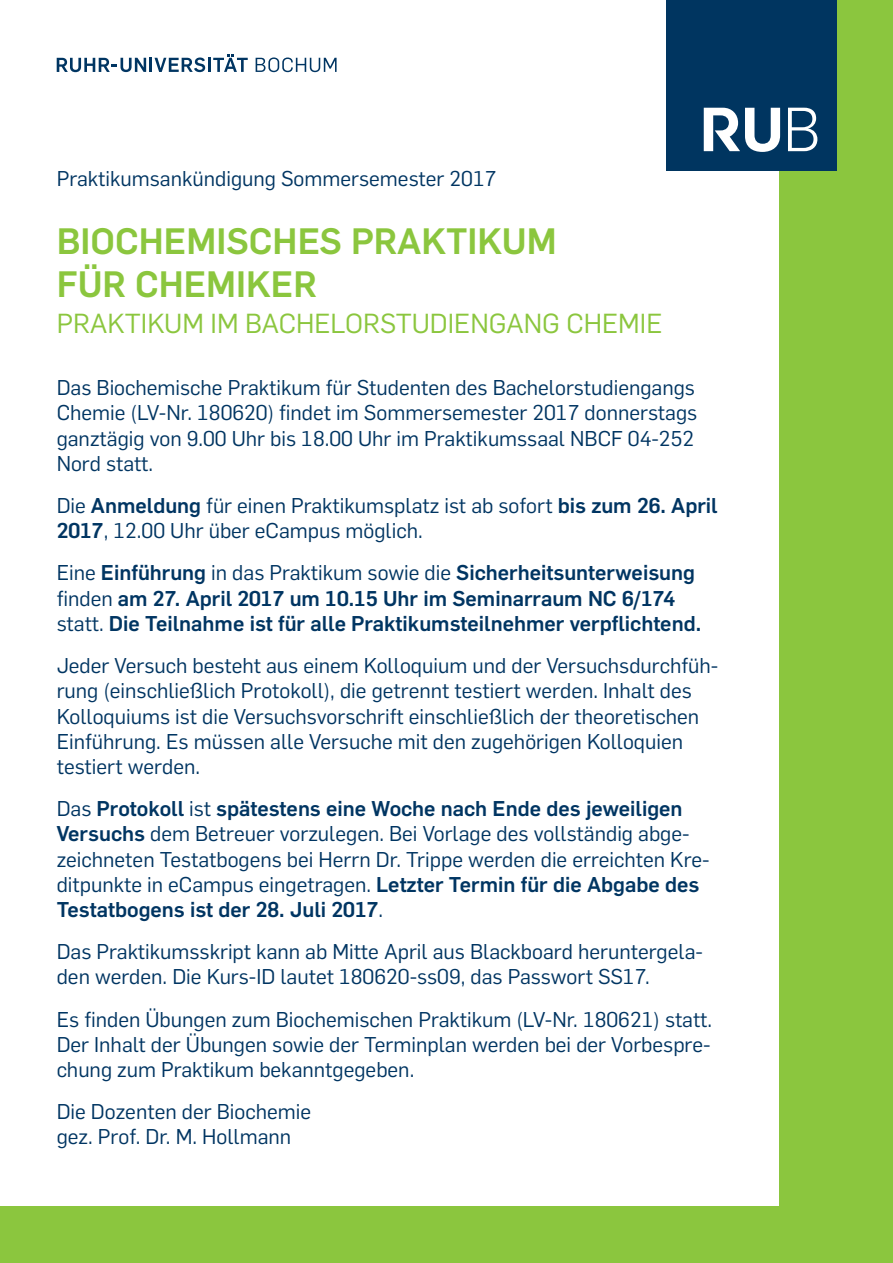
<style>
.page{position:relative;width:893px;height:1263px;background:#fff}
.page>*{position:absolute;margin:0;border:0;box-sizing:border-box;transform-origin:0 0}
.t1{font:700 36px "Rub Flama";color:#8bc63e}
.t2{font:27px "Rub Flama";color:#8bc63e}
.t3{font:21px/25.2px "Rub Flama";color:#003562}
.t4{font:700 21px/25.2px "Rub Flama";color:#003562}
.s1{font-weight:700}
.s2{font-weight:400}
</style>
<div class="page">
<div style="left:780px;top:0;width:113px;height:1263px;background:#8bc63e"></div>
<div style="left:666px;top:0;width:170px;height:170px;background:#003560"></div>
<svg style="left:788px;top:108px;width:29px;height:43px"></svg>
<svg style="left:704px;top:108px;width:76px;height:44px"></svg>
<svg style="left:256px;top:57px;width:81px;height:15px"></svg>
<svg style="left:213px;top:54px;width:35px;height:18px"></svg>
<hr style="left:208px;top:58px;width:3px;height:14px;background:#003562">
<svg style="left:57px;top:58px;width:148px;height:14px"></svg>
<div style="left:0;top:1206px;width:893px;height:57px;background:#8bc63e"></div>
<p class="t3" style="left:57px;top:164px;width:441px">Praktikumsankündigung Sommersemester 2017</p>
<p class="t1" style="left:57px;top:215px;width:501px">BIOCHEMISCHES PRAKTIKUM</p>
<p class="t1" style="left:57px;top:258px;width:262px">FÜR CHEMIKER</p>
<p class="t2" style="left:57px;top:305px;width:607px">PRAKTIKUM IM BACHELORSTUDIENGANG CHEMIE</p>
<p class="t3" style="left:57px;top:374px;width:642px">Das Biochemische Praktikum für Studenten des Bachelorstudiengangs Chemie (LV-Nr. 180620) findet im Sommersemester 2017 donnerstags ganztägig von 9.00 Uhr bis 18.00 Uhr im Praktikumssaal NBCF 04-252<br>Nord statt.</p>
<p class="t3" style="left:57px;top:492px;width:663px">Die <span class="s1">Anmeldung</span> für einen Praktikumsplatz ist ab sofort <span class="s1">bis zum 26. April<br>2017</span>, 12.00 Uhr über eCampus möglich.</p>
<p class="t4" style="left:57px;top:559px;width:646px"><span class="s2">Eine</span> Einführung <span class="s2">in das Praktikum sowie die</span> Sicherheitsunterweisung <span class="s2">finden</span> am 27. April 2017 um 10.15 Uhr im Seminarraum NC 6/174 <span class="s2">statt.</span> Die Teilnahme ist für alle Praktikumsteilnehmer verpflichtend.</p>
<p class="t3" style="left:57px;top:652px;width:663px">Jeder Versuch besteht aus einem Kolloquium und der Versuchsdurchfüh&shy;rung (einschließlich Protokoll), die getrennt testiert werden. Inhalt des Kolloquiums ist die Versuchsvorschrift einschließlich der theoretischen Einführung. Es müssen alle Versuche mit den zugehörigen Kolloquien testiert werden.</p>
<p class="t3" style="left:57px;top:795px;width:655px">Das <span class="s1">Protokoll</span> ist <span class="s1">spätestens eine Woche nach Ende des jeweiligen Versuchs</span> dem Betreuer vorzulegen. Bei Vorlage des vollständig abge&shy;zeichneten Testatbogens bei Herrn Dr. Trippe werden die erreichten Kre&shy;ditpunkte in eCampus eingetragen. <span class="s1">Letzter Termin für die Abgabe des Testatbogens ist der 28. Juli 2017</span>.</p>
<p class="t3" style="left:57px;top:938px;width:648px">Das Praktikumsskript kann ab Mitte April aus Blackboard heruntergela&shy;den werden. Die Kurs-ID lautet 180620-ss09, das Passwort SS17.</p>
<p class="t3" style="left:57px;top:1005px;width:657px;text-align:justify">Es finden Übungen zum Biochemischen Praktikum (LV-Nr. 180621) statt.<br>Der Inhalt der Übungen sowie der Terminplan werden bei der Vorbespre&shy;chung zum Praktikum bekanntgegeben.</p>
<p class="t3" style="left:57px;top:1098px;width:256px">Die Dozenten der Biochemie</p>
<p class="t3" style="left:57px;top:1123px;width:236px">gez. Prof. Dr. M. Hollmann</p>
</div>
